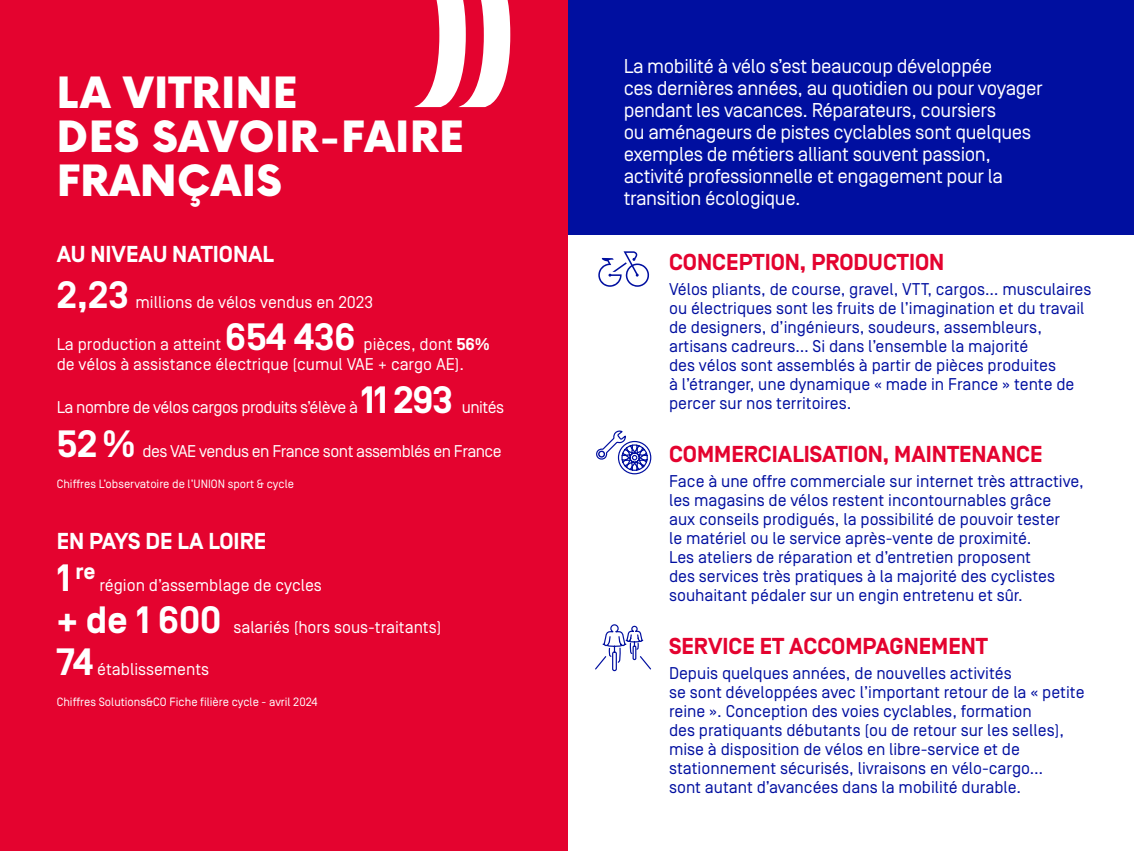
<style>
.page{position:relative;width:1134px;height:851px;background:#fff}
.page>*{position:absolute;margin:0;border:0;box-sizing:border-box;transform-origin:0 0}
.t1{font:900 42px/44px "Now";letter-spacing:.015em;color:#fff}
.t2{font:700 38px "Simplon Norm";color:#fff}
.t3{font:700 23px "Simplon Norm";color:#e4032f}
.t4{font:700 23px "Simplon Norm";color:#fff}
.t5{font:700 22.2px "Simplon Norm";color:#fff}
.t6{font:20px/22px "Simplon Norm";letter-spacing:-.02em;color:#fff}
.t7{font:17px/19px "Simplon Norm";color:#000fa0}
.t8{font:17px/20px "Simplon Norm";color:#fff}
.t9{font:17px "Simplon Norm";letter-spacing:-.03em;color:#fff}
.t10{font:12px "Simplon Norm";color:#fff}
.s1{font-weight:700}
.s2{font-size:38px}
</style>
<div class="page">
<div style="left:567px;top:0;width:567px;height:234px;background:#000fa0"></div>
<div style="left:0;top:0;width:567px;height:850px;background:#e4032f"></div>
<svg style="left:414px;top:0;width:96px;height:107px"></svg>
<svg style="left:598px;top:251px;width:51px;height:36px"></svg>
<svg style="left:596px;top:430px;width:56px;height:45px"></svg>
<svg style="left:595px;top:624px;width:56px;height:47px"></svg>
<h1 class="t1" style="left:57px;top:70px;width:408px">LA VITRINE<br>DES SAVOIR-FAIRE<br>FRANÇAIS</h1>
<h3 class="t4" style="left:57px;top:241px;width:219px">AU NIVEAU NATIONAL</h3>
<h2 class="t2" style="left:57px;top:275px;width:74px">2,23</h2>
<p class="t8" style="left:136px;top:293px;width:239px">millions de vélos vendus en 2023</p>
<p class="t8" style="left:57px;top:335px;width:166px">La production a atteint</p>
<h2 class="t2" style="left:225px;top:317px;width:132px">654 436</h2>
<p class="t8" style="left:57px;top:335px;width:435px;text-indent:307px">pièces, dont <span class="s1">56% </span>de vélos à assistance électrique (cumul VAE + cargo AE).</p>
<p class="t9" style="left:57px;top:397px;width:303px">La nombre de vélos cargos produits s’élève à</p>
<h2 class="t2" style="left:361px;top:379px;width:93px">11 293</h2>
<p class="t8" style="left:462px;top:397px;width:44px">unités</p>
<h2 class="t2" style="left:57px;top:423px;width:81px">52%</h2>
<p class="t9" style="left:142px;top:441px;width:361px">des VAE vendus en France sont assemblés en France</p>
<p class="t10" style="left:57px;top:477px;width:239px">Chiffres L’observatoire de l’UNION sport &amp; cycle</p>
<h3 class="t4" style="left:57px;top:528px;width:211px">EN PAYS DE LA LOIRE</h3>
<h3 class="t5" style="left:57px;top:559px;width:40px"><span class="s2">1</span>re</h3>
<p class="t8" style="left:99px;top:575px;width:224px">région d’assemblage de cycles</p>
<h2 class="t2" style="left:57px;top:599px;width:166px">+ de 1 600</h2>
<p class="t8" style="left:233px;top:617px;width:210px">salariés (hors sous-traitants)</p>
<h2 class="t2" style="left:57px;top:641px;width:38px">74</h2>
<p class="t8" style="left:97px;top:659px;width:114px">établissements</p>
<p class="t10" style="left:57px;top:695px;width:262px">Chiffres Solutions&amp;CO Fiche filière cycle - avril 2024</p>
<p class="t6" style="left:624px;top:55px;width:421px">La mobilité à vélo s’est beaucoup développée<br>ces dernières années, au quotidien ou pour voyager pendant les vacances. Réparateurs, coursiers<br>ou aménageurs de pistes cyclables sont quelques exemples de métiers alliant souvent passion, activité professionnelle et engagement pour la transition écologique.</p>
<h3 class="t3" style="left:669px;top:249px;width:277px">CONCEPTION, PRODUCTION</h3>
<p class="t7" style="left:669px;top:279px;width:424px">Vélos pliants, de course, gravel, VTT, cargos… musculaires ou électriques sont les fruits de l’imagination et du travail de designers, d’ingénieurs, soudeurs, assembleurs, artisans cadreurs… Si dans l’ensemble la majorité<br>des vélos sont assemblés à partir de pièces produites<br>à l’étranger, une dynamique « made in France » tente de percer sur nos territoires.</p>
<h3 class="t3" style="left:669px;top:441px;width:375px">COMMERCIALISATION, MAINTENANCE</h3>
<p class="t7" style="left:669px;top:471px;width:416px">Face à une offre commerciale sur internet très attractive, les magasins de vélos restent incontournables grâce<br>aux conseils prodigués, la possibilité de pouvoir tester<br>le matériel ou le service après-vente de proximité.<br>Les ateliers de réparation et d’entretien proposent<br>des services très pratiques à la majorité des cyclistes souhaitant pédaler sur un engin entretenu et sûr.</p>
<h3 class="t3" style="left:669px;top:633px;width:320px">SERVICE ET ACCOMPAGNEMENT</h3>
<p class="t7" style="left:669px;top:663px;width:417px">Depuis quelques années, de nouvelles activités<br>se sont développées avec l’important retour de la « petite reine ». Conception des voies cyclables, formation<br>des pratiquants débutants (ou de retour sur les selles), mise à disposition de vélos en libre-service et de stationnement sécurisés, livraisons en vélo-cargo…<br>sont autant d’avancées dans la mobilité durable.</p>
</div>
